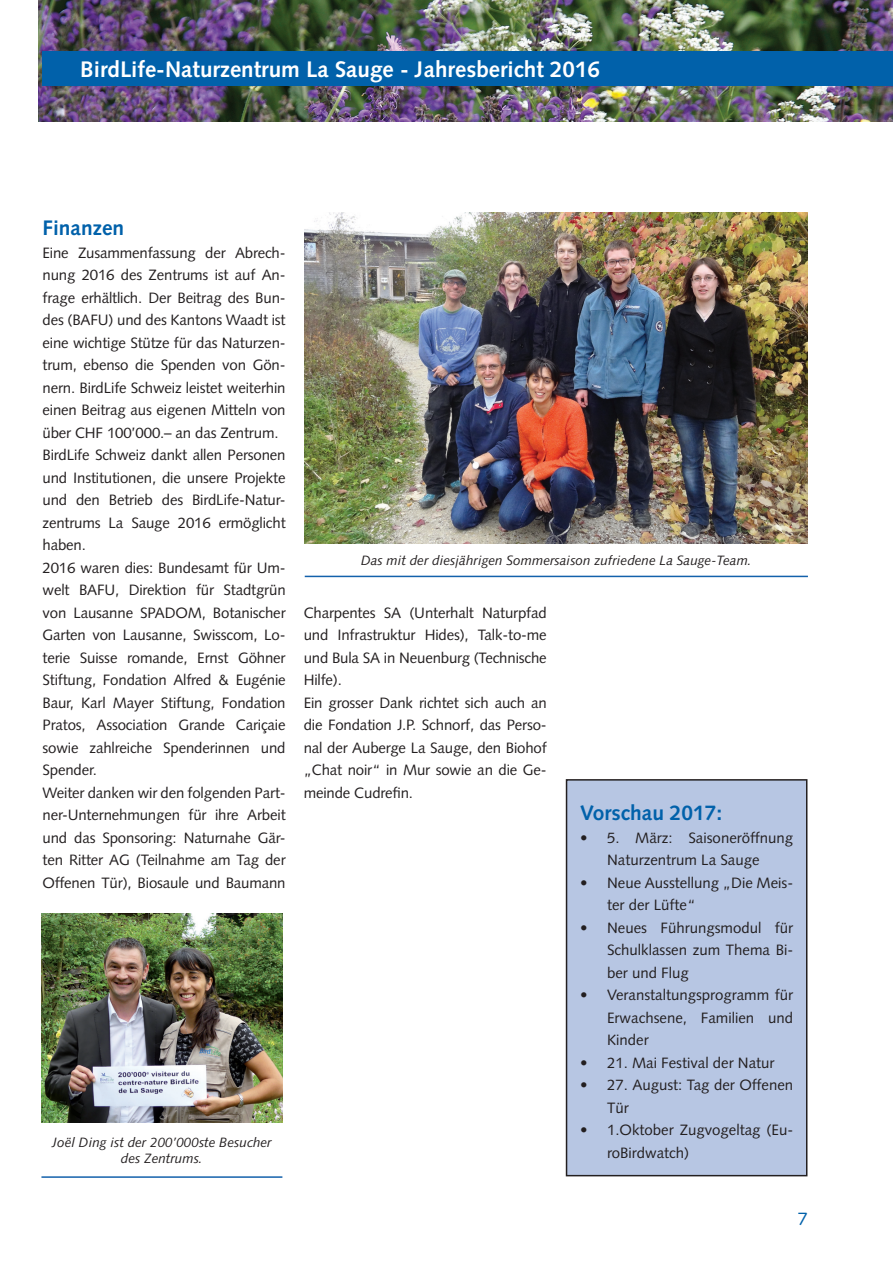
<style>
.page{position:relative;width:893px;height:1263px;background:#fff}
.page>*{position:absolute;margin:0;border:0;box-sizing:border-box;transform-origin:0 0}
.t1{font:700 22.5px "Syntax LT";color:#fff}
.t2{font:700 21px "Syntax LT";color:#0161aa}
.t3{font:18px "Syntax LT";color:#0161aa}
.t4{font:15px/22.5px "Syntax LT";letter-spacing:-.01em;color:#231f20}
.t5{font:italic 13.5px/16.2px "Syntax LT";color:#231f20;text-align:center}
</style>
<div class="page">
<img style="left:39px;top:0;width:854px;height:122px">
<div style="left:43px;top:51px;width:850px;height:34px;background:#0161aa"></div>
<div style="left:566px;top:780px;width:241px;height:396px;background:#b7c6e3"></div>
<div style="left:566px;top:779px;width:241px;height:397px;border:2px solid #231f20"></div>
<img style="left:41px;top:913px;width:241px;height:210px">
<hr style="left:41px;top:1176px;width:241px;height:2px;background:#1361ab">
<img style="left:305px;top:213px;width:503px;height:330px">
<hr style="left:305px;top:576px;width:503px;height:1px;background:#1361ab">
<h1 class="t1" style="left:80px;top:56px;width:522px">BirdLife-Naturzentrum La Sauge - Jahresbericht 2016</h1>
<h2 class="t2" style="left:43px;top:216px;width:83px">Finanzen</h2>
<p class="t4" style="left:43px;top:241px;width:245px">Eine Zusammenfassung der Abrech&shy;nung 2016 des Zentrums ist auf An&shy;frage erhältlich. Der Beitrag des Bun&shy;des (BAFU) und des Kantons Waadt ist eine wichtige Stütze für das Naturzen&shy;trum, ebenso die Spenden von Gön&shy;nern. BirdLife Schweiz leistet weiterhin einen Beitrag aus eigenen Mitteln von über CHF 100’000.– an das Zentrum.<br>BirdLife Schweiz dankt allen Personen und Institutionen, die unsere Projekte und den Betrieb des BirdLife-Natur&shy;zentrums La Sauge 2016 ermöglicht haben.<br>2016 waren dies: Bundesamt für Um&shy;welt BAFU, Direktion für Stadtgrün von Lausanne SPADOM, Botanischer Garten von Lausanne, Swisscom, Lo&shy;terie Suisse romande, Ernst Göhner Stiftung, Fondation Alfred &amp; Eugénie Baur, Karl Mayer Stiftung, Fondation Pratos, Association Grande Cariçaie sowie zahlreiche Spenderinnen und Spender.<br>Weiter danken wir den folgenden Part&shy;ner-Unternehmungen für ihre Arbeit und das Sponsoring: Naturnahe Gär&shy;ten Ritter AG (Teilnahme am Tag der Offenen Tür), Biosaule und Baumann</p>
<p class="t5" style="left:52px;top:1134px;width:221px">Joël Ding ist der 200’000ste Besucher des Zentrums.</p>
<p class="t5" style="left:361px;top:553px;width:392px">Das mit der diesjährigen Sommersaison zufriedene La Sauge-Team.</p>
<p class="t4" style="left:304px;top:601px;width:245px">Charpentes SA (Unterhalt Naturpfad und Infrastruktur Hides), Talk-to-me und Bula SA in Neuenburg (Technische<br>Hilfe).<br>Ein grosser Dank richtet sich auch an die Fondation J.P. Schnorf, das Perso&shy;nal der Auberge La Sauge, den Biohof „Chat noir“ in Mur sowie an die Ge&shy;meinde Cudrefin.</p>
<h2 class="t2" style="left:580px;top:801px;width:144px">Vorschau 2017:</h2>
<p class="t4" style="left:580px;top:826px;width:215px;text-align:center">• 5. März: Saisoneröffnung<br>Naturzentrum La Sauge</p>
<p class="t4" style="left:607px;top:871px;width:188px;text-indent:-27px">• Neue Ausstellung „Die Meis&shy;ter der Lüfte“</p>
<p class="t4" style="left:607px;top:916px;width:188px;text-align:justify;text-indent:-27px">• Neues Führungsmodul für Schulklassen zum Thema Bi&shy;ber und Flug</p>
<p class="t4" style="left:607px;top:984px;width:188px;text-align:justify;text-indent:-27px">• Veranstaltungsprogramm für Erwachsene, Familien und Kinder</p>
<p class="t4" style="left:580px;top:1051px;width:196px">• 21. Mai Festival der Natur</p>
<p class="t4" style="left:607px;top:1074px;width:188px;text-indent:-27px">• 27. August: Tag der Offenen<br>Tür</p>
<p class="t4" style="left:607px;top:1119px;width:188px;text-indent:-27px">• 1.Oktober Zugvogeltag (Eu&shy;roBirdwatch)</p>
<p class="t3" style="left:798px;top:1208px;width:12px">7</p>
</div>
